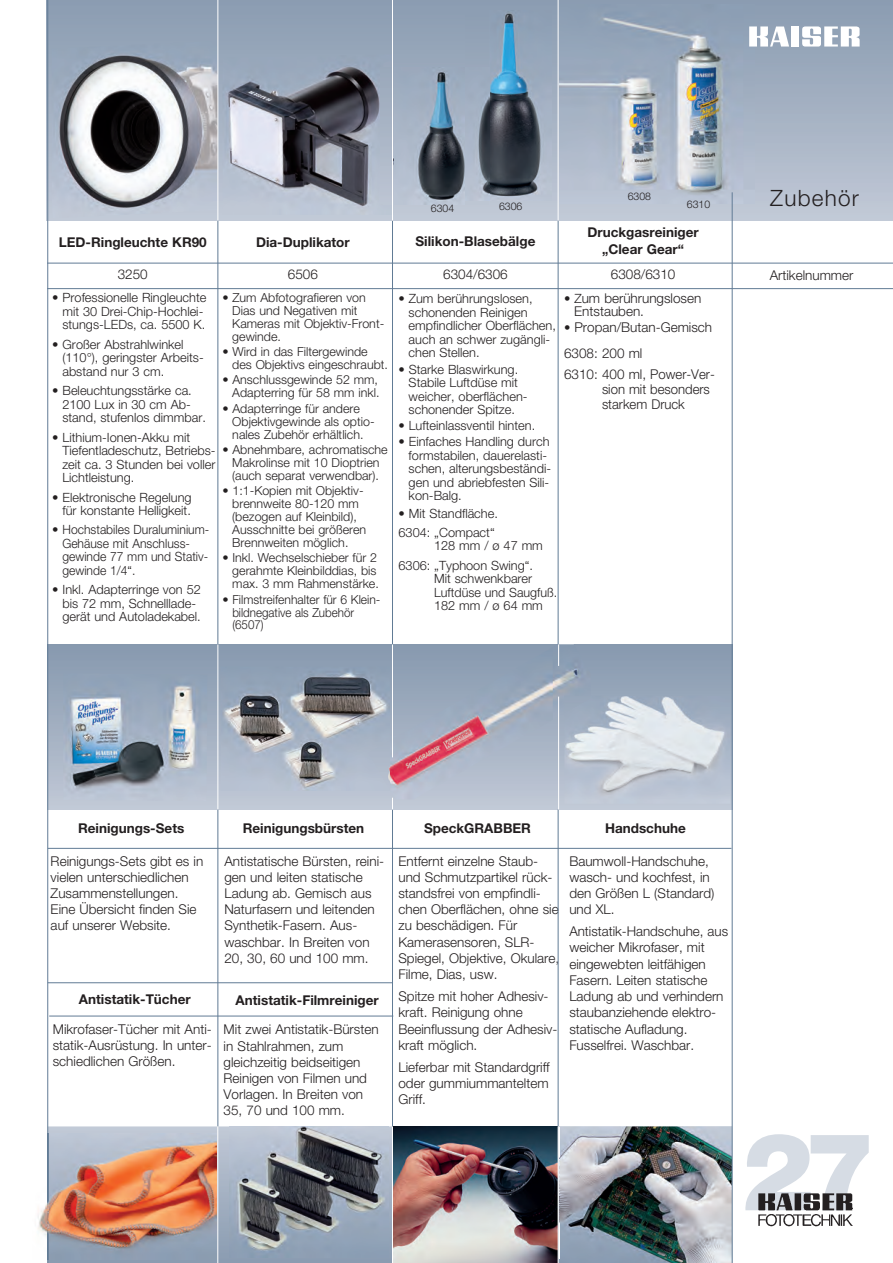
<style>
.page{position:relative;width:893px;height:1263px;background:#fff}
.page>*{position:absolute;margin:0;border:0;box-sizing:border-box;transform-origin:0 0}
.t1{font:900 108px "Helvetica Neue LT Std";color:#d6dce4}
.t2{font:300 22.5px "Helvetica Neue LT Std";letter-spacing:.055em;color:#231f20}
.t3{font:300 13.5px/16.2px "Helvetica Neue LT Std";color:#231f20}
.t4{font:700 13.5px/16.2px "Helvetica Neue LT Std";color:#231f20;text-align:center}
.t5{font:300 12.75px/13.5px "Helvetica Neue LT Std";color:#231f20}
.t6{font:300 12.45px/12.9px "Helvetica Neue LT Std";color:#231f20}
.t7{font:300 10.5px "Helvetica Neue LT Std";color:#231f20}
.s1{font-size:12.75px}
</style>
<div class="page">
<div style="left:48px;top:644px;width:684px;height:165px;background:linear-gradient(to bottom,#8698ae,#c2cad7)"></div>
<img style="left:390px;top:644px;width:200px;height:155px">
<svg style="left:48px;top:1126px;width:510px;height:137px"></svg>
<img style="left:393px;top:1126px;width:164px;height:137px">
<img style="left:759px;top:1193px;width:93px;height:33px">
<div style="left:47px;top:0;width:846px;height:221px;background:linear-gradient(to bottom,#8a9bb1,#c1c9d6)"></div>
<hr style="left:47px;top:263px;width:846px;height:1px;background:#617b95">
<hr style="left:47px;top:288px;width:846px;height:1px;background:#617b95">
<img style="left:52px;top:41px;width:165px;height:177px">
<img style="left:223px;top:54px;width:169px;height:161px">
<hr style="left:48px;top:848px;width:683px;height:1px;background:#617b95">
<hr style="left:558px;top:221px;width:1px;height:423px;background:#617b95">
<hr style="left:392px;top:221px;width:1px;height:423px;background:#617b95">
<hr style="left:217px;top:221px;width:1px;height:423px;background:#617b95">
<hr style="left:217px;top:809px;width:1px;height:317px;background:#617b95">
<hr style="left:392px;top:809px;width:1px;height:317px;background:#617b95">
<hr style="left:558px;top:809px;width:1px;height:317px;background:#617b95">
<img style="left:559px;top:5px;width:195px;height:198px">
<img style="left:63px;top:673px;width:144px;height:128px">
<img style="left:564px;top:696px;width:166px;height:108px">
<img style="left:564px;top:696px;width:26px;height:17px">
<img style="left:221px;top:667px;width:169px;height:124px">
<img style="left:369px;top:740px;width:21px;height:50px">
<img style="left:490px;top:11px;width:62px;height:190px">
<img style="left:465px;top:11px;width:25px;height:57px">
<img style="left:559px;top:1126px;width:173px;height:137px">
<img style="left:559px;top:1127px;width:1px;height:131px">
<hr style="left:47px;top:0;width:1px;height:1263px;background:#617b95">
<hr style="left:217px;top:0;width:1px;height:221px;background:#fff">
<hr style="left:392px;top:0;width:1px;height:221px;background:#fff">
<hr style="left:558px;top:0;width:1px;height:221px;background:#fff">
<hr style="left:217px;top:644px;width:1px;height:165px;background:#fff">
<hr style="left:392px;top:644px;width:1px;height:113px;background:#fff">
<svg style="left:558px;top:644px;width:1px;height:22px"></svg>
<hr style="left:217px;top:1126px;width:1px;height:137px;background:#fff">
<hr style="left:392px;top:1126px;width:1px;height:137px;background:#fff">
<svg style="left:749px;top:26px;width:40px;height:21px"></svg>
<div style="left:791px;top:26px;width:8px;height:21px;background:#fff"></div>
<svg style="left:802px;top:26px;width:57px;height:21px"></svg>
<hr style="left:732px;top:192px;width:1px;height:1071px;background:#617b95">
<img style="left:381px;top:68px;width:109px;height:136px">
<img style="left:392px;top:68px;width:1px;height:136px">
<img style="left:37px;top:1133px;width:180px;height:127px">
<img style="left:47px;top:1133px;width:1px;height:127px">
<hr style="left:48px;top:982px;width:344px;height:1px;background:#617b95">
<hr style="left:49px;top:1015px;width:344px;height:1px;background:#617b95">
<img style="left:230px;top:1126px;width:158px;height:131px">
<hr style="left:558px;top:696px;width:1px;height:113px;background:#fff">
<p class="t4" style="left:59px;top:235px;width:149px">LED-Ringleuchte KR90</p>
<p class="t3" style="left:118px;top:267px;width:32px">3250</p>
<p class="t4" style="left:256px;top:235px;width:95px">Dia-Duplikator</p>
<p class="t3" style="left:288px;top:267px;width:32px">6506</p>
<p class="t6" style="left:232px;top:292px;width:153px;text-indent:-10px">• Zum Abfotografieren von<br>Dias und Negativen mit<br>Kameras mit Objektiv-Front&shy;gewinde.</p>
<p class="t6" style="left:232px;top:346px;width:157px;text-indent:-10px">• Wird in das Filtergewinde des Objektivs eingeschraubt.</p>
<p class="t6" style="left:222px;top:375px;width:159px;text-align:right">• Anschlussgewinde 52 mm,<br>Adapterring für 58 mm inkl.</p>
<p class="t6" style="left:232px;top:403px;width:144px;text-indent:-10px">• Adapterringe für andere<br>Objektivgewinde als optio&shy;nales Zubehör erhältlich.</p>
<p class="t6" style="left:222px;top:444px;width:167px;text-align:center">• Abnehmbare, achromatische<br>Makrolinse mit 10 Dioptrien (auch separat verwendbar).</p>
<p class="t6" style="left:232px;top:486px;width:135px;text-indent:-10px">• 1:1-Kopien mit Objektiv - brennweite 80-120 mm (bezogen auf Kleinbild),<br>Ausschnitte bei größeren<br>Brennweiten möglich.</p>
<p class="t6" style="left:232px;top:553px;width:148px;text-indent:-10px">• Inkl. Wechselschieber für 2 gerahmte Kleinbilddias, bis max. 3 mm Rahmenstärke.</p>
<p class="t6" style="left:232px;top:594px;width:150px;text-indent:-10px">• Filmstreifenhalter für 6 Klein - bildnegative als Zubehör (6507)</p>
<p class="t5" style="left:62px;top:292px;width:146px;text-indent:-10px">• Professionelle Ringleuchte mit 30 Drei-Chip-Hochlei&shy;stungs-LEDs, ca. 5500 K.</p>
<p class="t5" style="left:62px;top:339px;width:143px;text-indent:-10px">• Großer Abstrahlwinkel (110°), geringster Arbeits - abstand nur 3 cm.</p>
<p class="t5" style="left:62px;top:385px;width:145px;text-indent:-10px">• Beleuchtungsstärke ca.<br>2100 Lux in 30 cm Ab - stand, stufenlos dimmbar.</p>
<p class="t5" style="left:62px;top:431px;width:155px;text-indent:-10px">• Lithium-Ionen-Akku mit<br>Tiefentladeschutz, Betriebs&shy;zeit ca. 3 Stunden bei voller<br>Lichtleistung.</p>
<p class="t5" style="left:52px;top:491px;width:141px;text-align:right">• Elektronische Regelung für konstante Helligkeit.</p>
<p class="t5" style="left:62px;top:524px;width:148px;text-indent:-10px">• Hochstabiles Duraluminium-<br>Gehäuse mit Anschluss - gewinde 77 mm und Stativ&shy;gewinde 1/4“.</p>
<p class="t5" style="left:62px;top:584px;width:140px;text-indent:-10px">• Inkl. Adapterringe von 52 bis 72 mm, Schnelllade&shy;gerät und Autoladekabel.</p>
<p class="t7" style="left:431px;top:204px;width:25px">6304</p>
<p class="t7" style="left:499px;top:203px;width:25px">6306</p>
<p class="t4" style="left:415px;top:234px;width:121px">Silikon-Blasebälge</p>
<p class="t3" style="left:443px;top:267px;width:66px">6304/6306</p>
<p class="t5" style="left:409px;top:293px;width:149px;text-indent:-10px">• Zum berührungslosen, schonenden Reinigen empfindlicher Oberflächen, auch an schwer zugängli&shy;chen Stellen.</p>
<p class="t5" style="left:409px;top:363px;width:120px;text-indent:-10px">• Starke Blaswirkung.<br>Stabile Luftdüse mit weicher, oberflächen&shy;schonender Spitze.</p>
<p class="t5" style="left:398px;top:420px;width:138px">• Lufteinlassventil hinten.</p>
<p class="t5" style="left:409px;top:436px;width:144px;text-indent:-10px">• Einfaches Handling durch formstabilen, dauerelasti&shy;schen, alterungsbeständi&shy;gen und abriebfesten Sili&shy;kon-Balg.</p>
<p class="t5" style="left:398px;top:505px;width:101px;line-height:19px">• Mit Standfläche.<br>6304: „Compact“</p>
<p class="t5" style="left:398px;top:537px;width:146px;line-height:19.5px;text-indent:36px">128 mm / ø 47 mm<br>6306: „Typhoon Swing“.</p>
<p class="t5" style="left:434px;top:573px;width:125px">Mit schwenkbarer<br>Luftdüse und Saugfuß.<br>182 mm / ø 64 mm</p>
<p class="t7" style="left:628px;top:192px;width:25px">6308</p>
<p class="t7" style="left:687px;top:201px;width:25px">6310</p>
<p class="t4" style="left:587px;top:226px;width:113px">Druckgasreiniger „Clear Gear“</p>
<p class="t3" style="left:611px;top:267px;width:66px">6308/6310</p>
<p class="t3" style="left:574px;top:292px;width:129px;line-height:13.5px;text-indent:-10px"><span class="s1">• Z</span>um berührungslosen<br>Entstauben.</p>
<p class="t3" style="left:564px;top:316px;width:150px;line-height:26.2px"><span class="s1">•</span> Propan/Butan-Gemisch<br>6308: 200 ml</p>
<p class="t3" style="left:602px;top:368px;width:114px;line-height:14.7px;text-indent:-38px">6310: 400 ml, Power-Ver&shy;sion mit besonders starkem Druck</p>
<h2 class="t2" style="left:770px;top:190px;width:90px">Zubehör</h2>
<p class="t3" style="left:769px;top:268px;width:85px">Artikelnummer</p>
<p class="t4" style="left:78px;top:822px;width:108px">Reinigungs-Sets</p>
<p class="t4" style="left:243px;top:822px;width:123px">Reinigungsbürsten</p>
<p class="t4" style="left:605px;top:822px;width:82px">Handschuhe</p>
<p class="t3" style="left:51px;top:854px;width:154px">Reinigungs-Sets gibt es in vielen unterschiedlichen<br>Zusammenstellungen.<br>Eine Übersicht finden Sie auf unserer Website.</p>
<p class="t3" style="left:569px;top:854px;width:146px">Baumwoll-Handschuhe, wasch- und kochfest, in den Größen L (Standard) und XL.</p>
<p class="t3" style="left:569px;top:925px;width:160px">Antistatik-Handschuhe, aus weicher Mikrofaser, mit eingewebten leitfähigen<br>Fasern. Leiten statische<br>Ladung ab und verhindern staubanziehende elektro - statische Aufladung.<br>Fusselfrei. Waschbar.</p>
<p class="t4" style="left:424px;top:822px;width:109px">SpeckGRABBER</p>
<p class="t3" style="left:398px;top:854px;width:162px">Entfernt einzelne Staub&shy;und Schmutzpartikel rück&shy;standsfrei von empfindli&shy;chen Oberflächen, ohne sie zu beschädigen. Für<br>Kamerasensoren, SLR-<br>Spiegel, Objektive, Okulare,<br>Filme, Dias, usw.</p>
<p class="t3" style="left:398px;top:989px;width:161px">Spitze mit hoher Adhesiv&shy;kraft. Reinigung ohne<br>Beeinflussung der Adhesiv&shy;kraft möglich.</p>
<p class="t3" style="left:398px;top:1060px;width:153px;text-align:justify">Lieferbar mit Standardgriff oder gummiummanteltem Griff.</p>
<p class="t3" style="left:224px;top:854px;width:161px">Antistatische Bürsten, reini&shy;gen und leiten statische<br>Ladung ab. Gemisch aus<br>Naturfasern und leitenden<br>Synthetik-Fasern. Aus&shy;waschbar. In Breiten von<br>20, 30, 60 und 100 mm.</p>
<p class="t4" style="left:79px;top:993px;width:113px">Antistatik-Tücher</p>
<p class="t4" style="left:236px;top:993px;width:145px">Antistatik-Filmreiniger</p>
<p class="t3" style="left:53px;top:1022px;width:161px;text-align:justify">Mikrofaser-Tücher mit Anti&shy;statik-Ausrüstung. In unter&shy;schiedlichen Größen.</p>
<p class="t3" style="left:224px;top:1023px;width:156px">Mit zwei Antistatik-Bürsten in Stahlrahmen, zum gleichzeitig beidseitigen<br>Reinigen von Filmen und<br>Vorlagen. In Breiten von<br>35, 70 und 100 mm.</p>
<h1 class="t1" style="left:742px;top:1133px;width:136px">27</h1>
</div>
